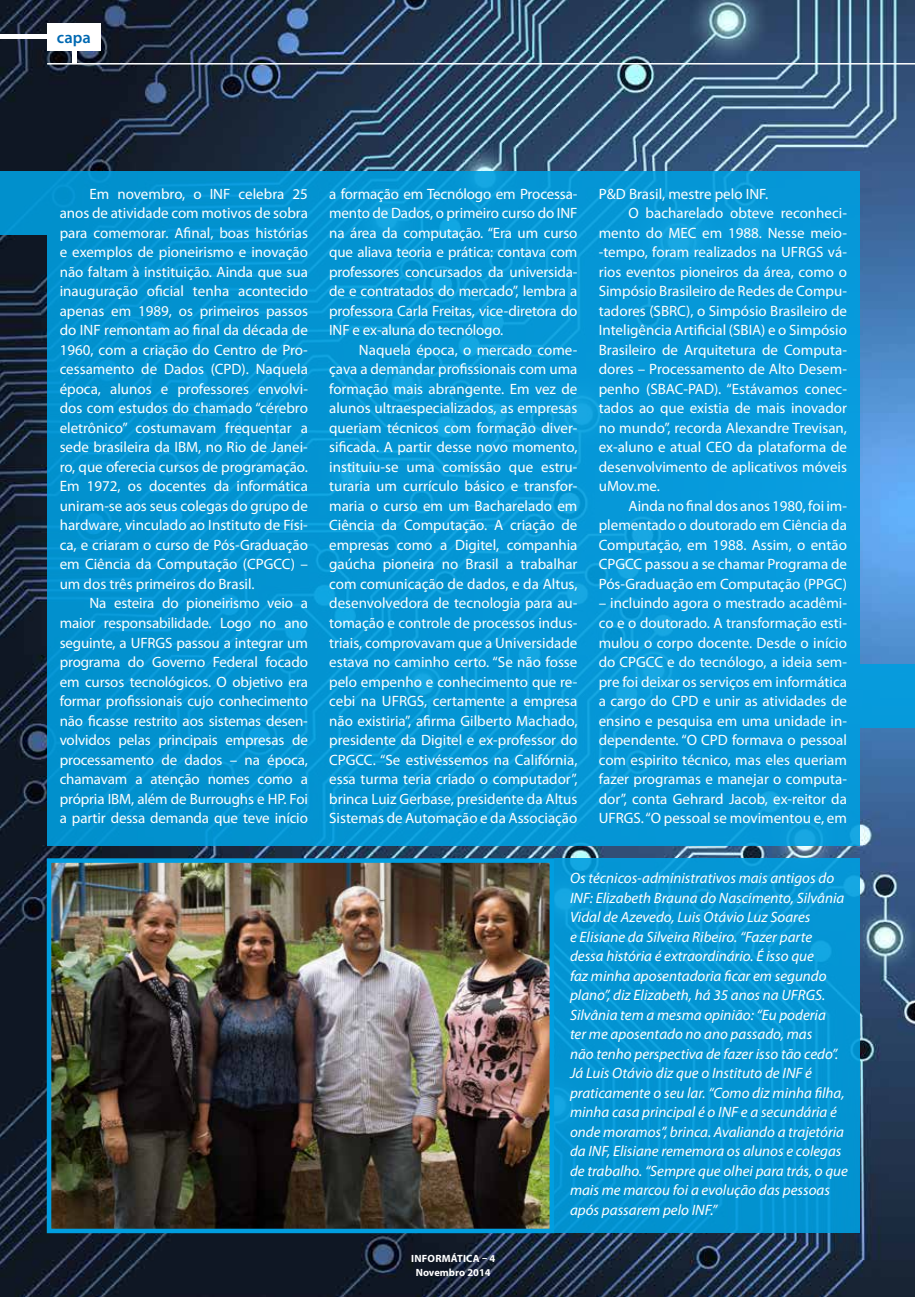
<style>
.page{position:relative;width:915px;height:1297px;background:#fff}
.page>*{position:absolute;margin:0;border:0;box-sizing:border-box;transform-origin:0 0}
.t1{font:600 16.5px "Myriad Pro";color:#0069b2}
.t2{font:15px/19.5px "Myriad Pro";color:#fff;text-align:justify}
.t3{font:italic 15px/19.5px "Myriad Pro";color:#fff}
.t4{font:700 10.5px/13.5px "Myriad Pro";color:#fff;text-align:center}
</style>
<div class="page">
<img style="left:0;top:0;width:914px;height:1297px">
<div style="left:47px;top:23px;width:54px;height:27px;background:#fff"></div>
<div style="left:0;top:34px;width:49px;height:5px;background:#fff"></div>
<hr style="left:72px;top:48px;width:4px;height:16px;background:#fff">
<hr style="left:47px;top:63px;width:867px;height:2px;background:#fff">
<div style="left:0;top:171px;width:47px;height:64px;background:#0190cc"></div>
<div style="left:859px;top:664px;width:55px;height:64px;background:#079adc"></div>
<div style="left:47px;top:171px;width:812px;height:674px;background:#0596d5"></div>
<svg style="left:554px;top:858px;width:305px;height:375px;fill:#0494d3"></svg>
<img style="left:52px;top:863px;width:497px;height:365px">
<div style="left:47px;top:858px;width:507px;height:375px;border:4px solid #009ee0"></div>
<p class="t1" style="left:57px;top:27px;width:35px">capa</p>
<p class="t2" style="left:60px;top:184px;width:250px;text-indent:30px">Em novembro, o INF celebra 25 anos de atividade com motivos de sobra para comemorar. Afinal, boas histórias e exemplos de pioneirismo e inovação não faltam à instituição. Ainda que sua inauguração oficial tenha acontecido apenas em 1989, os primeiros passos do INF remontam ao final da década de 1960, com a criação do Centro de Pro&shy;cessamento de Dados (CPD). Naquela época, alunos e professores envolvi&shy;dos com estudos do chamado “cérebro eletrônico” costumavam frequentar a sede brasileira da IBM, no Rio de Janei&shy;ro, que oferecia cursos de programação.<br>Em 1972, os docentes da informática uniram-se aos seus colegas do grupo de hardware, vinculado ao Instituto de Físi&shy;ca, e criaram o curso de Pós-Graduação em Ciência da Computação (CPGCC) – um dos três primeiros do Brasil.</p>
<p class="t2" style="left:60px;top:593px;width:250px;text-indent:30px">Na esteira do pioneirismo veio a maior responsabilidade. Logo no ano seguinte, a UFRGS passou a integrar um programa do Governo Federal focado em cursos tecnológicos. O objetivo era formar profissionais cujo conhecimento não ficasse restrito aos sistemas desen&shy;volvidos pelas principais empresas de processamento de dados – na época, chamavam a atenção nomes como a própria IBM, além de Burroughs e HP. Foi a partir dessa demanda que teve início</p>
<p class="t2" style="left:329px;top:184px;width:250px">a formação em Tecnólogo em Processa&shy;mento de Dados, o primeiro curso do INF na área da computação. “Era um curso que aliava teoria e prática: contava com professores concursados da universida&shy;de e contratados do mercado”, lembra a professora Carla Freitas, vice-diretora do INF e ex-aluna do tecnólogo.</p>
<p class="t2" style="left:329px;top:340px;width:250px;text-indent:30px">Naquela época, o mercado come&shy;çava a demandar profissionais com uma formação mais abrangente. Em vez de alunos ultraespecializados, as empresas queriam técnicos com formação diver&shy;sificada. A partir desse novo momento, instituiu-se uma comissão que estru&shy;turaria um currículo básico e transfor&shy;maria o curso em um Bacharelado em Ciência da Computação. A criação de empresas como a Digitel, companhia gaúcha pioneira no Brasil a trabalhar com comunicação de dados, e da Altus, desenvolvedora de tecnologia para au&shy;tomação e controle de processos indus&shy;triais, comprovavam que a Universidade estava no caminho certo. “Se não fosse pelo empenho e conhecimento que re&shy;cebi na UFRGS, certamente a empresa não existiria”, afirma Gilberto Machado, presidente da Digitel e ex-professor do CPGCC. “Se estivéssemos na Califórnia, essa turma teria criado o computador”, brinca Luiz Gerbase, presidente da Altus Sistemas de Automação e da Associação</p>
<p class="t2" style="left:598px;top:184px;width:171px">P&amp;D Brasil, mestre pelo INF.</p>
<p class="t2" style="left:628px;top:203px;width:220px">O bacharelado obteve reconheci-</p>
<p class="t2" style="left:598px;top:223px;width:250px">mento do MEC em 1988. Nesse meio-</p>
<p class="t2" style="left:598px;top:242px;width:250px">-tempo, foram realizados na UFRGS vá-</p>
<p class="t2" style="left:598px;top:262px;width:250px">rios eventos pioneiros da área, como o</p>
<p class="t2" style="left:598px;top:281px;width:250px">Simpósio Brasileiro de Redes de Compu-</p>
<p class="t2" style="left:598px;top:301px;width:250px">tadores (SBRC), o Simpósio Brasileiro de</p>
<p class="t2" style="left:598px;top:320px;width:250px">Inteligência Artificial (SBIA) e o Simpósio</p>
<p class="t2" style="left:598px;top:340px;width:250px">Brasileiro de Arquitetura de Computa-</p>
<p class="t2" style="left:598px;top:359px;width:250px">dores – Processamento de Alto Desem-</p>
<p class="t2" style="left:598px;top:379px;width:250px">penho (SBAC-PAD). “Estávamos conec-</p>
<p class="t2" style="left:598px;top:398px;width:250px">tados ao que existia de mais inovador</p>
<p class="t2" style="left:598px;top:418px;width:250px">no mundo”, recorda Alexandre Trevisan,</p>
<p class="t2" style="left:598px;top:437px;width:250px">ex-aluno e atual CEO da plataforma de</p>
<p class="t2" style="left:598px;top:457px;width:250px">desenvolvimento de aplicativos móveis</p>
<p class="t2" style="left:598px;top:476px;width:63px">uMov.me.</p>
<p class="t2" style="left:628px;top:496px;width:220px">Ainda no final dos anos 1980, foi im-</p>
<p class="t2" style="left:598px;top:515px;width:250px">plementado o doutorado em Ciência da</p>
<p class="t2" style="left:598px;top:535px;width:250px">Computação, em 1988. Assim, o então</p>
<p class="t2" style="left:598px;top:554px;width:250px">CPGCC passou a se chamar Programa de</p>
<p class="t2" style="left:598px;top:574px;width:250px">Pós-Graduação em Computação (PPGC)</p>
<p class="t2" style="left:598px;top:593px;width:250px">– incluindo agora o mestrado acadêmi&shy;co e o doutorado. A transformação esti&shy;mulou o corpo docente. Desde o início do CPGCC e do tecnólogo, a ideia sem&shy;pre foi deixar os serviços em informática a cargo do CPD e unir as atividades de ensino e pesquisa em uma unidade in&shy;dependente. “O CPD formava o pessoal com espirito técnico, mas eles queriam fazer programas e manejar o computa&shy;dor”, conta Gehrard Jacob, ex-reitor da UFRGS. “O pessoal se movimentou e, em</p>
<p class="t4" style="left:411px;top:1252px;width:86px">INFORMÁTICA – 4<br>Novembro 2014</p>
<p class="t3" style="left:569px;top:868px;width:279px">Os técnicos-administrativos mais antigos do INF: Elizabeth Brauna do Nascimento, Silvânia Vidal de Azevedo, Luis Otávio Luz Soares<br>e Elisiane da Silveira Ribeiro. “Fazer parte dessa história é extraordinário. É isso que<br>faz minha aposentadoria ficar em segundo plano”, diz Elizabeth, há 35 anos na UFRGS.<br>Silvânia tem a mesma opinião: “Eu poderia<br>ter me aposentado no ano passado, mas<br>não tenho perspectiva de fazer isso tão cedo”.<br>Já Luis Otávio diz que o Instituto de INF é praticamente o seu lar. “Como diz minha filha, minha casa principal é o INF e a secundária é onde moramos”, brinca. Avaliando a trajetória da INF, Elisiane rememora os alunos e colegas de trabalho. “Sempre que olhei para trás, o que mais me marcou foi a evolução das pessoas após passarem pelo INF.”</p>
</div>
